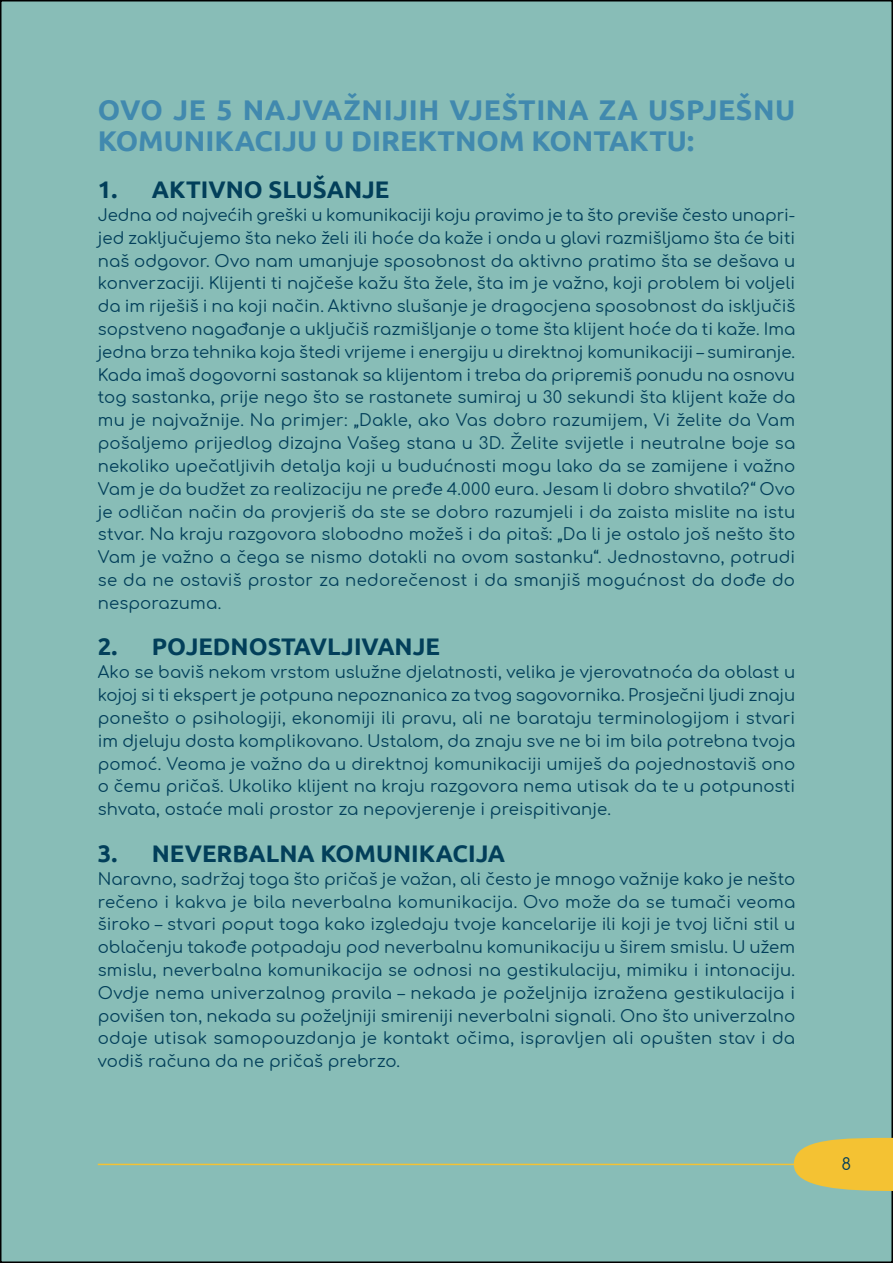
<style>
.page{position:relative;width:893px;height:1263px;background:#fff}
.page>*{position:absolute;margin:0;border:0;box-sizing:border-box;transform-origin:0 0}
.t1{font:700 28.5px/31.5px "Ubuntu";color:#4189ae}
.t2{font:700 24px "Ubuntu";color:#023f5a}
.t3{font:16.5px/22.8px "Comfortaa";letter-spacing:.005em;color:#023f5a;text-align:justify}
</style>
<div class="page">
<div style="left:1px;top:1px;width:891px;height:1261px;background:#88bdb7"></div>
<hr style="left:98px;top:1164px;width:699px;height:1px;background:#f4c233">
<svg style="left:794px;top:1138px;width:99px;height:53px;background:#e5c144"></svg>
<h1 class="t1" style="left:98px;top:94px;width:699px">OVO JE 5 NAJVAŽNIJIH VJEŠTINA ZA USPJEŠNU<br>KOMUNIKACIJU U DIREKTNOM KONTAKTU:</h1>
<h2 class="t2" style="left:98px;top:175px;width:293px">1. AKTIVNO SLUŠANJE</h2>
<p class="t3" style="left:98px;top:202px;width:699px">Jedna od najvećih greški u komunikaciji koju pravimo je ta što previše često unapri&shy;jed zaključujemo šta neko želi ili hoće da kaže i onda u glavi razmišljamo šta će biti naš odgovor. Ovo nam umanjuje sposobnost da aktivno pratimo šta se dešava u konverzaciji. Klijenti ti najčeše kažu šta žele, šta im je važno, koji problem bi voljeli da im riješiš i na koji način. Aktivno slušanje je dragocjena sposobnost da isključiš sopstveno nagađanje a uključiš razmišljanje o tome šta klijent hoće da ti kaže. Ima jedna brza tehnika koja štedi vrijeme i energiju u direktnoj komunikaciji – sumiranje.<br>Kada imaš dogovorni sastanak sa klijentom i treba da pripremiš ponudu na osnovu tog sastanka, prije nego što se rastanete sumiraj u 30 sekundi šta klijent kaže da mu je najvažnije. Na primjer: „Dakle, ako Vas dobro razumijem, Vi želite da Vam pošaljemo prijedlog dizajna Vašeg stana u 3D. Želite svijetle i neutralne boje sa nekoliko upečatljivih detalja koji u budućnosti mogu lako da se zamijene i važno Vam je da budžet za realizaciju ne pređe 4.000 eura. Jesam li dobro shvatila?“ Ovo je odličan način da provjeriš da ste se dobro razumjeli i da zaista mislite na istu stvar. Na kraju razgovora slobodno možeš i da pitaš: „Da li je ostalo još nešto što Vam je važno a čega se nismo dotakli na ovom sastanku“. Jednostavno, potrudi se da ne ostaviš prostor za nedorečenost i da smanjiš mogućnost da dođe do nesporazuma.</p>
<h2 class="t2" style="left:98px;top:632px;width:344px">2. POJEDNOSTAVLJIVANJE</h2>
<p class="t3" style="left:98px;top:659px;width:699px">Ako se baviš nekom vrstom uslužne djelatnosti, velika je vjerovatnoća da oblast u kojoj si ti ekspert je potpuna nepoznanica za tvog sagovornika. Prosječni ljudi znaju ponešto o psihologiji, ekonomiji ili pravu, ali ne barataju terminologijom i stvari im djeluju dosta komplikovano. Ustalom, da znaju sve ne bi im bila potrebna tvoja pomoć. Veoma je važno da u direktnoj komunikaciji umiješ da pojednostaviš ono o čemu pričaš. Ukoliko klijent na kraju razgovora nema utisak da te u potpunosti shvata, ostaće mali prostor za nepovjerenje i preispitivanje.</p>
<h2 class="t2" style="left:98px;top:839px;width:409px">3. NEVERBALNA KOMUNIKACIJA</h2>
<p class="t3" style="left:98px;top:865px;width:699px">Naravno, sadržaj toga što pričaš je važan, ali često je mnogo važnije kako je nešto rečeno i kakva je bila neverbalna komunikacija. Ovo može da se tumači veoma široko – stvari poput toga kako izgledaju tvoje kancelarije ili koji je tvoj lični stil u oblačenju takođe potpadaju pod neverbalnu komunikaciju u širem smislu. U užem smislu, neverbalna komunikacija se odnosi na gestikulaciju, mimiku i intonaciju.<br>Ovdje nema univerzalnog pravila – nekada je poželjnija izražena gestikulacija i povišen ton, nekada su poželjniji smireniji neverbalni signali. Ono što univerzalno odaje utisak samopouzdanja je kontakt očima, ispravljen ali opušten stav i da vodiš računa da ne pričaš prebrzo.</p>
<p class="t3" style="left:841px;top:1150px;width:11px">8</p>
</div>
